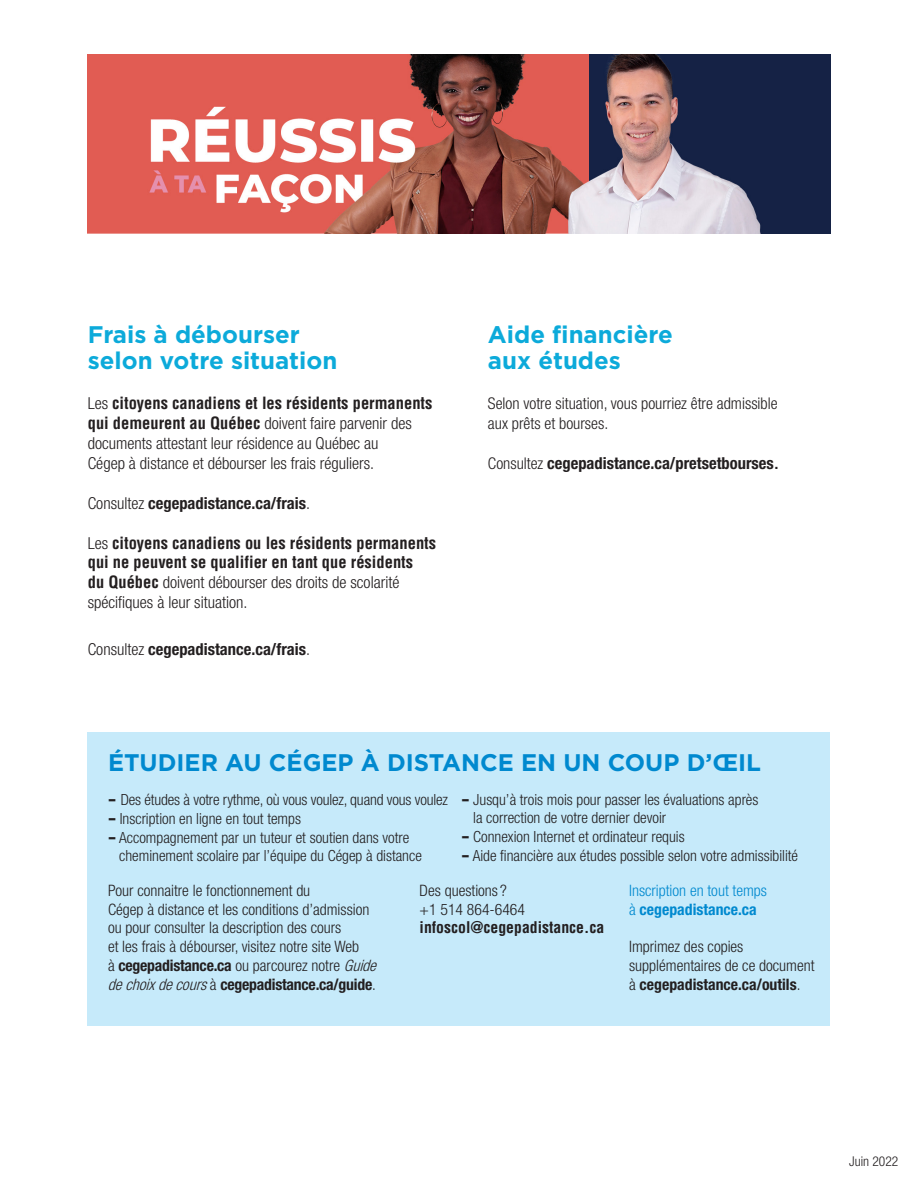
<style>
.page{position:relative;width:918px;height:1188px;background:#fff}
.page>*{position:absolute;margin:0;border:0;box-sizing:border-box;transform-origin:0 0}
.sous-titre{font:700 24px/26px "Gotham";color:#0caada}
.t1{font:700 24px "Gotham";color:#0089cf}
.cours_10_pts{font:300 condensed 16.5px/19.8px "Helvetica Neue";color:#231f20}
.cours_10_pts-2{font:700 condensed 16.5px/19.8px "Helvetica";color:#231f20}
.cours_10_pts-3{font:700 condensed 16.5px "Helvetica Neue";color:#231f20}
.cours_10_pts-4{font:300 condensed 16.2px/19.8px "Helvetica Neue";color:#231f20}
.t2{font:300 condensed 15.75px/18.8px "Helvetica Neue";color:#231f20}
.t3{font:300 condensed 15.75px/18.8px "Helvetica Neue";color:#0089cf}
.Normal_10pts{font:300 condensed 15.3px/18px "Helvetica Neue";color:#231f20}
.t4{font:300 condensed 13.5px "Helvetica Neue";color:#231f20}
.s1{font-family:"Helvetica";font-weight:700}
.s2{font-weight:300}
.s3{font-family:"Helvetica Neue";font-weight:300}
.s4{font-weight:300;font-size:16.2px}
.s5{font-family:"Helvetica";font-size:16.2px}
.s6{font-family:"Gotham";font-weight:700;font-stretch:normal}
.s7{font-weight:700}
.s8{font-style:italic}
</style>
<div class="page">
<div style="left:88px;top:733px;width:742px;height:293px;background:#c6eafa"></div>
<img style="left:88px;top:54px;width:742px;height:180px">
<p class="sous-titre" style="left:88px;top:322px;width:251px">Frais à débourser selon votre situation</p>
<p class="cours_10_pts" style="left:88px;top:393px;width:346px">Les <span class="s1">citoyens canadiens et les résidents permanents qui demeurent au Québec</span> doivent faire parvenir des documents attestant leur résidence au Québec au<br>Cégep à distance et débourser les frais réguliers.</p>
<p class="cours_10_pts-3" style="left:88px;top:493px;width:224px"><span class="s2">Consultez</span> cegepadistance.ca/frais<span class="s2">.</span></p>
<p class="cours_10_pts-2" style="left:88px;top:533px;width:350px"><span class="s3">Les</span> citoyens canadiens ou les résidents permanents qui ne peuvent se qualifier en tant que résidents<br>du Québec <span class="s3">doivent débourser des droits de scolarité spécifiques à leur situation.</span></p>
<p class="cours_10_pts-3" style="left:88px;top:639px;width:224px"><span class="s2">Consultez</span> cegepadistance.ca/frais<span class="s2">.</span></p>
<p class="sous-titre" style="left:488px;top:322px;width:186px">Aide financière aux études</p>
<p class="cours_10_pts-4" style="left:488px;top:393px;width:291px">Selon votre situation, vous pourriez être admissible aux prêts et bourses.</p>
<p class="cours_10_pts-3" style="left:488px;top:453px;width:293px"><span class="s4">Consultez</span> cegepadistance.ca/pretsetbourses<span class="s5">.</span></p>
<p class="t1" style="left:108px;top:748px;width:655px">ÉTUDIER AU CÉGEP À DISTANCE EN UN COUP D’ŒIL</p>
<p class="Normal_10pts" style="left:108px;top:790px;width:341px"><span class="s6">–</span> Des études à votre rythme, où vous voulez, quand vous voulez</p>
<p class="Normal_10pts" style="left:108px;top:809px;width:195px"><span class="s6">–</span> Inscription en ligne en tout temps</p>
<p class="Normal_10pts" style="left:119px;top:828px;width:304px;text-indent:-11px"><span class="s6">–</span> Accompagnement par un tuteur et soutien dans votre cheminement scolaire par l’équipe du Cégep à distance</p>
<p class="Normal_10pts" style="left:473px;top:790px;width:287px;text-indent:-12px"><span class="s6">–</span> Jusqu’à trois mois pour passer les évaluations après la correction de votre dernier devoir</p>
<p class="Normal_10pts" style="left:461px;top:827px;width:225px"><span class="s6">–</span> Connexion Internet et ordinateur requis</p>
<p class="Normal_10pts" style="left:461px;top:846px;width:338px"><span class="s6">–</span> Aide financière aux études possible selon votre admissibilité</p>
<p class="t2" style="left:108px;top:881px;width:274px">Pour connaitre le fonctionnement du<br>Cégep à distance et les conditions d’admission ou pour consulter la description des cours<br>et les frais à débourser, visitez notre site Web<br>à <span class="s7">cegepadistance.ca</span> ou parcourez notre <span class="s8">Guide dechoixdecours</span>à <span class="s7">cegepadistance.ca/guide</span>.</p>
<p class="t2" style="left:420px;top:881px;width:186px">Des questions ?<br>+1 514 864-6464 <span class="s1">infoscol@cegepadistance.ca</span></p>
<p class="t3" style="left:629px;top:881px;width:139px">Inscription en tout temps à <span class="s7">cegepadistance.ca</span></p>
<p class="t2" style="left:629px;top:937px;width:187px">Imprimez des copies supplémentaires de ce document à <span class="s7">cegepadistance.ca/outils</span>.</p>
<p class="t4" style="left:849px;top:1153px;width:51px">Juin 2022</p>
</div>
